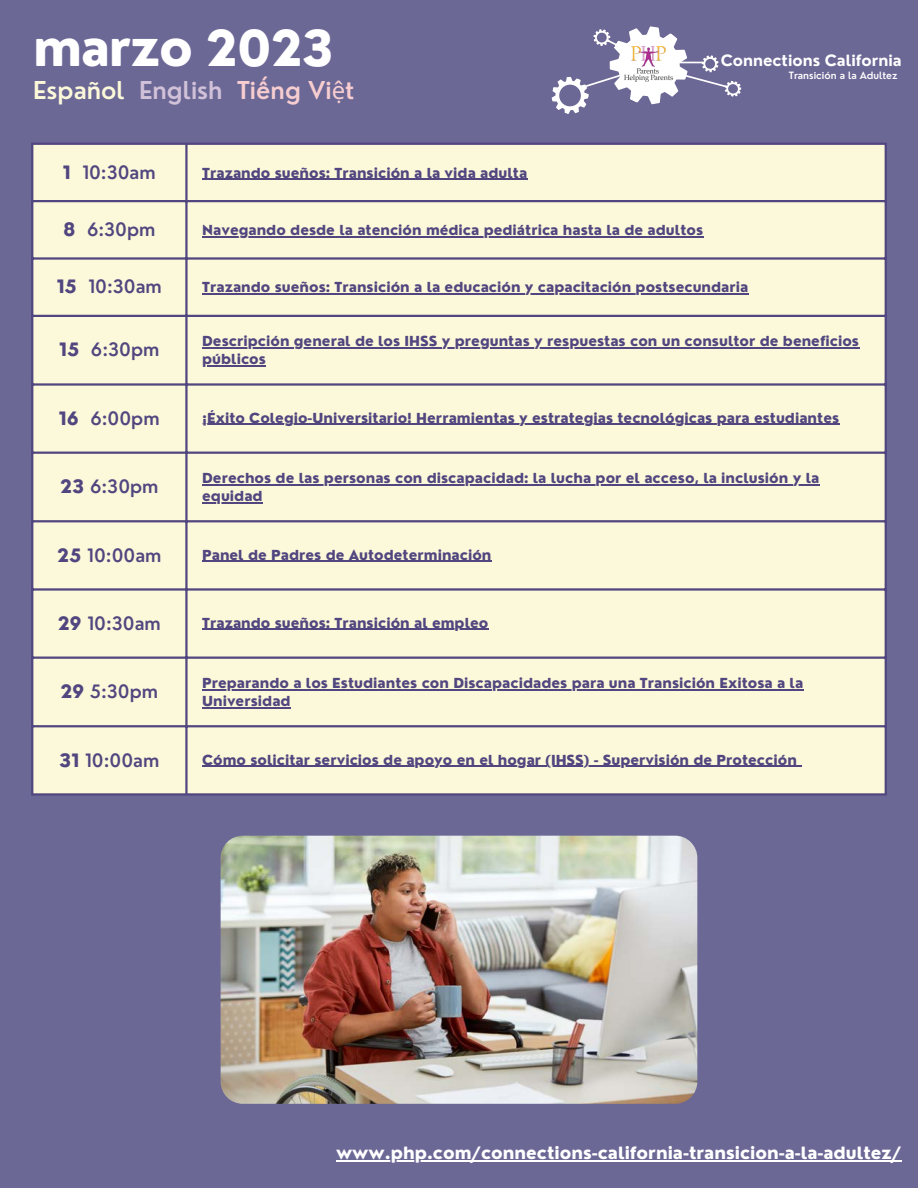
<style>
.page{position:relative;width:918px;height:1188px;background:#6c6896}
.page>*{position:absolute;margin:0;border:0;box-sizing:border-box;transform-origin:0 0}
.t1{font:800 48px "Nourd";letter-spacing:-.025em;color:#fff}
.t2{font:600 24px "Nourd";color:#f7cdd0}
.t3{font:600 18px "Nourd";color:#51467f}
.t4{font:800 16.5px "Nourd";color:#fff}
.t5{font:700 15.15px "Nourd";color:#fff}
.t6{font:800 13.5px/18px "Nourd";color:#51467f}
.t7{font:600 9.9px "Nourd";color:#fff}
.s1{color:#fcf9da}
.s2{color:#d1c2d9}
.s3{font-family:"Noto Sans";font-weight:400}
.s4{font-weight:800}
</style>
<div class="page">
<div style="left:33px;top:145px;width:852px;height:648px;background:#fcf9da"></div>
<hr style="left:202px;top:179px;width:326px;height:1px;background:#51467f">
<hr style="left:202px;top:236px;width:502px;height:1px;background:#51467f">
<hr style="left:202px;top:293px;width:547px;height:2px;background:#51467f">
<hr style="left:202px;top:347px;width:658px;height:2px;background:#51467f">
<hr style="left:202px;top:365px;width:64px;height:2px;background:#51467f">
<hr style="left:202px;top:424px;width:638px;height:1px;background:#51467f">
<hr style="left:202px;top:484px;width:618px;height:1px;background:#51467f">
<hr style="left:202px;top:502px;width:61px;height:1px;background:#51467f">
<hr style="left:202px;top:561px;width:290px;height:1px;background:#51467f">
<hr style="left:202px;top:629px;width:287px;height:1px;background:#51467f">
<hr style="left:202px;top:689px;width:602px;height:1px;background:#51467f">
<hr style="left:202px;top:707px;width:89px;height:1px;background:#51467f">
<hr style="left:202px;top:766px;width:595px;height:1px;background:#51467f">
<hr style="left:31px;top:145px;width:2px;height:648px;background:#51467f">
<hr style="left:185px;top:145px;width:3px;height:648px;background:#51467f">
<hr style="left:885px;top:145px;width:2px;height:648px;background:#51467f">
<hr style="left:31px;top:143px;width:856px;height:2px;background:#51467f">
<hr style="left:31px;top:200px;width:856px;height:2px;background:#51467f">
<hr style="left:31px;top:257px;width:856px;height:3px;background:#51467f">
<hr style="left:31px;top:315px;width:856px;height:2px;background:#51467f">
<hr style="left:31px;top:383px;width:856px;height:3px;background:#51467f">
<hr style="left:31px;top:452px;width:856px;height:2px;background:#51467f">
<hr style="left:31px;top:520px;width:856px;height:2px;background:#51467f">
<hr style="left:31px;top:588px;width:856px;height:3px;background:#51467f">
<hr style="left:31px;top:657px;width:856px;height:2px;background:#51467f">
<hr style="left:31px;top:725px;width:856px;height:2px;background:#51467f">
<hr style="left:31px;top:793px;width:856px;height:3px;background:#51467f">
<hr style="left:336px;top:1160px;width:566px;height:1px;background:#fff">
<svg style="left:551px;top:26px;width:191px;height:88px"></svg>
<img style="left:221px;top:836px;width:476px;height:268px;border-radius:22px">
<h1 class="t1" style="left:33px;top:18px;width:303px">marzo 2023</h1>
<h2 class="t2" style="left:33px;top:75px;width:323px"><span class="s1">Español</span> <span class="s2">English</span> Tiếng Vi<span class="s3">ệ</span>t</h2>
<h3 class="t3" style="left:63px;top:161px;width:94px"><span class="s4">1</span> 10:30am</h3>
<p class="t6" style="left:202px;top:163px;width:327px">Trazando sueños: Transición a la vida adulta</p>
<p class="t5" style="left:721px;top:51px;width:182px">Connections California</p>
<p class="t7" style="left:789px;top:69px;width:110px">Transición a la Adultez</p>
<h3 class="t3" style="left:63px;top:218px;width:94px"><span class="s4">8</span> 6:30pm</h3>
<p class="t6" style="left:202px;top:221px;width:502px">Navegando desde la atención médica pediátrica hasta la de adultos</p>
<h3 class="t3" style="left:57px;top:275px;width:107px"><span class="s4">15</span> 10:30am</h3>
<p class="t6" style="left:202px;top:278px;width:548px">Trazando sueños: Transición a la educación y capacitación postsecundaria</p>
<h3 class="t3" style="left:59px;top:338px;width:102px"><span class="s4">15</span> 6:30pm</h3>
<p class="t6" style="left:202px;top:332px;width:658px">Descripción general de los IHSS y preguntas y respuestas con un consultor de beneficios públicos</p>
<h3 class="t3" style="left:59px;top:407px;width:102px"><span class="s4">16</span> 6:00pm</h3>
<p class="t6" style="left:202px;top:409px;width:639px">¡Éxito Colegio-Universitario! Herramientas y estrategias tecnológicas para estudiantes</p>
<h3 class="t3" style="left:60px;top:475px;width:100px"><span class="s4">23</span> 6:30pm</h3>
<p class="t6" style="left:202px;top:469px;width:619px">Derechos de las personas con discapacidad: la lucha por el acceso, la inclusión y la equidad</p>
<h3 class="t3" style="left:57px;top:544px;width:106px"><span class="s4">25</span> 10:00am</h3>
<p class="t6" style="left:202px;top:545px;width:291px">Panel de Padres de Autodeterminación</p>
<h3 class="t3" style="left:58px;top:612px;width:105px"><span class="s4">29</span> 10:30am</h3>
<p class="t6" style="left:202px;top:614px;width:288px">Trazando sueños: Transición al empleo</p>
<h3 class="t3" style="left:61px;top:680px;width:99px"><span class="s4">29</span> 5:30pm</h3>
<p class="t6" style="left:202px;top:674px;width:603px">Preparando a los Estudiantes con Discapacidades para una Transición Exitosa a la<br>Universidad</p>
<h3 class="t3" style="left:59px;top:749px;width:101px"><span class="s4">31</span> 10:00am</h3>
<p class="t6" style="left:202px;top:750px;width:596px">Cómo solicitar servicios de apoyo en el hogar (IHSS) - Supervisión de Protección</p>
<p class="t4" style="left:336px;top:1143px;width:567px">www.php.com/connections-california-transicion-a-la-adultez/</p>
</div>
